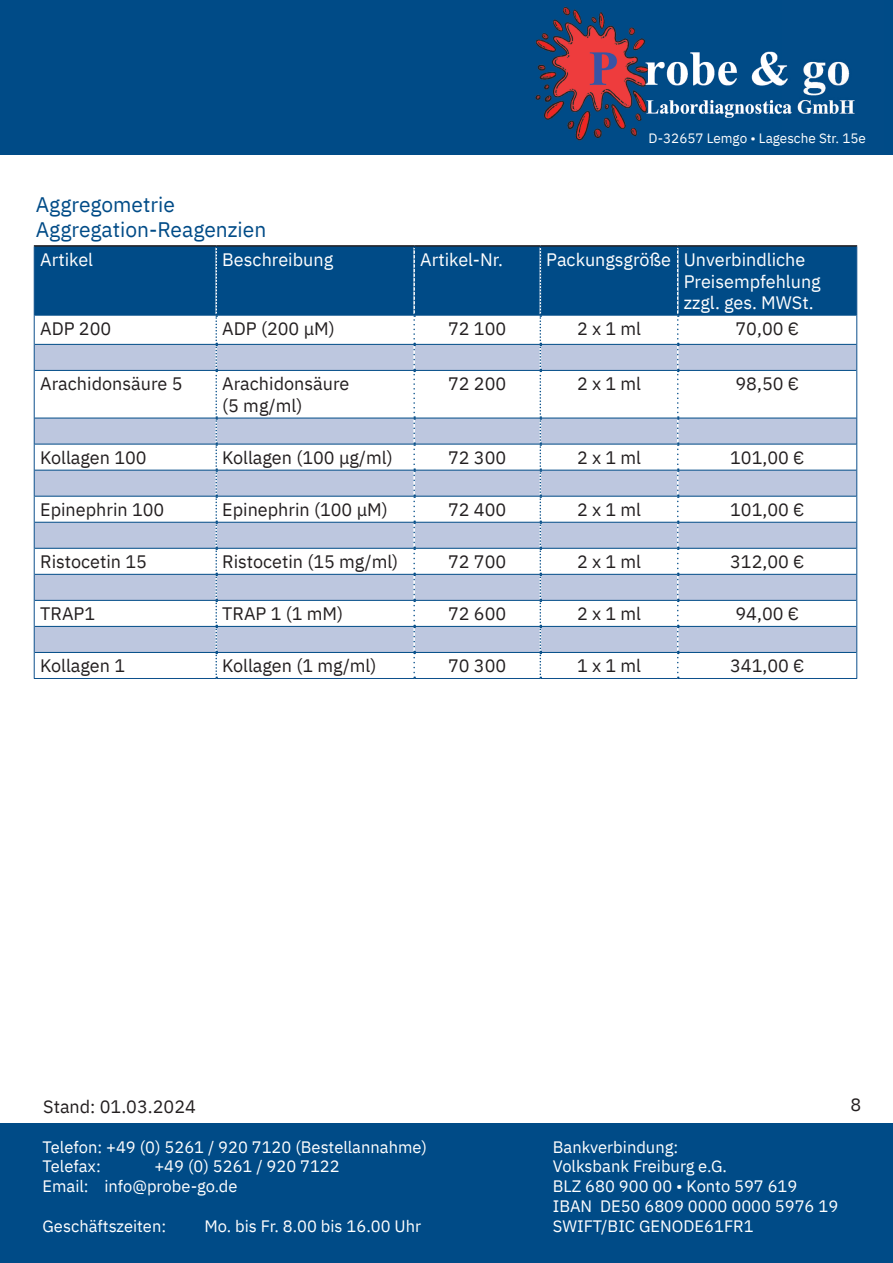
<style>
.page{position:relative;width:893px;height:1263px;background:#fff}
.page>*{position:absolute;margin:0;border:0;box-sizing:border-box;transform-origin:0 0}
.t1{font:21px/25.2px "IBM Plex Sans";color:#004b87}
.t2{font:18px/21.6px "IBM Plex Sans";color:#231f20}
.t3{font:18px/21.6px "IBM Plex Sans";color:#fff}
.t4{font:16.5px/19.8px "IBM Plex Sans";color:#fff}
.t5{font:13.5px "IBM Plex Sans";color:#fff}
</style>
<div class="page">
<div style="left:0;top:1124px;width:893px;height:139px;background:#004b87"></div>
<div style="left:0;top:0;width:893px;height:154px;background:#004b87"></div>
<img style="left:531px;top:6px;width:352px;height:149px">
<div style="left:35px;top:247px;width:821px;height:68px;background:#004b87"></div>
<svg style="left:35px;top:345px;width:821px;height:307px;fill:#bdc7df"></svg>
<hr style="left:34px;top:245px;width:182px;height:2px;background:#231f20">
<hr style="left:216px;top:245px;width:198px;height:2px;background:#231f20">
<hr style="left:414px;top:245px;width:126px;height:2px;background:#231f20">
<hr style="left:540px;top:245px;width:138px;height:2px;background:#231f20">
<hr style="left:678px;top:245px;width:179px;height:2px;background:#231f20">
<hr style="left:34px;top:247px;width:1px;height:68px;background:#0d508c">
<hr style="left:856px;top:247px;width:1px;height:68px;background:#0d508c">
<svg style="left:34px;top:315px;width:1px;height:55px"></svg>
<svg style="left:856px;top:315px;width:1px;height:55px"></svg>
<hr style="left:34px;top:370px;width:1px;height:48px;background:#0d508c">
<hr style="left:856px;top:370px;width:1px;height:48px;background:#0d508c">
<svg style="left:34px;top:418px;width:1px;height:260px"></svg>
<svg style="left:856px;top:418px;width:1px;height:260px"></svg>
<hr style="left:34px;top:678px;width:182px;height:1px;background:#0d508c">
<hr style="left:216px;top:678px;width:198px;height:1px;background:#0d508c">
<hr style="left:414px;top:678px;width:126px;height:1px;background:#0d508c">
<hr style="left:540px;top:678px;width:138px;height:1px;background:#0d508c">
<hr style="left:678px;top:678px;width:179px;height:1px;background:#0d508c">
<svg style="left:215px;top:247px;width:2px;height:431px"></svg>
<svg style="left:540px;top:247px;width:1px;height:431px"></svg>
<svg style="left:413px;top:247px;width:2px;height:431px"></svg>
<svg style="left:677px;top:247px;width:2px;height:431px"></svg>
<hr style="left:35px;top:315px;width:181px;height:1px;background:#004b87">
<hr style="left:216px;top:315px;width:198px;height:1px;background:#004b87">
<hr style="left:414px;top:315px;width:126px;height:1px;background:#004b87">
<hr style="left:540px;top:315px;width:138px;height:1px;background:#004b87">
<hr style="left:678px;top:315px;width:178px;height:1px;background:#004b87">
<hr style="left:35px;top:344px;width:181px;height:1px;background:#004b87">
<hr style="left:216px;top:344px;width:198px;height:1px;background:#004b87">
<hr style="left:414px;top:344px;width:126px;height:1px;background:#004b87">
<hr style="left:540px;top:344px;width:138px;height:1px;background:#004b87">
<hr style="left:678px;top:344px;width:178px;height:1px;background:#004b87">
<hr style="left:35px;top:370px;width:181px;height:1px;background:#004b87">
<hr style="left:216px;top:370px;width:198px;height:1px;background:#004b87">
<hr style="left:414px;top:370px;width:126px;height:1px;background:#004b87">
<hr style="left:540px;top:370px;width:138px;height:1px;background:#004b87">
<hr style="left:678px;top:370px;width:178px;height:1px;background:#004b87">
<hr style="left:35px;top:418px;width:181px;height:1px;background:#004b87">
<hr style="left:216px;top:418px;width:198px;height:1px;background:#004b87">
<hr style="left:414px;top:418px;width:126px;height:1px;background:#004b87">
<hr style="left:540px;top:418px;width:138px;height:1px;background:#004b87">
<hr style="left:678px;top:418px;width:178px;height:1px;background:#004b87">
<hr style="left:35px;top:444px;width:181px;height:1px;background:#004b87">
<hr style="left:216px;top:444px;width:198px;height:1px;background:#004b87">
<hr style="left:414px;top:444px;width:126px;height:1px;background:#004b87">
<hr style="left:540px;top:444px;width:138px;height:1px;background:#004b87">
<hr style="left:678px;top:444px;width:178px;height:1px;background:#004b87">
<hr style="left:35px;top:470px;width:181px;height:1px;background:#004b87">
<hr style="left:216px;top:470px;width:198px;height:1px;background:#004b87">
<hr style="left:414px;top:470px;width:126px;height:1px;background:#004b87">
<hr style="left:540px;top:470px;width:138px;height:1px;background:#004b87">
<hr style="left:678px;top:470px;width:178px;height:1px;background:#004b87">
<hr style="left:35px;top:496px;width:181px;height:1px;background:#004b87">
<hr style="left:216px;top:496px;width:198px;height:1px;background:#004b87">
<hr style="left:414px;top:496px;width:126px;height:1px;background:#004b87">
<hr style="left:540px;top:496px;width:138px;height:1px;background:#004b87">
<hr style="left:678px;top:496px;width:178px;height:1px;background:#004b87">
<hr style="left:35px;top:522px;width:181px;height:1px;background:#004b87">
<hr style="left:216px;top:522px;width:198px;height:1px;background:#004b87">
<hr style="left:414px;top:522px;width:126px;height:1px;background:#004b87">
<hr style="left:540px;top:522px;width:138px;height:1px;background:#004b87">
<hr style="left:678px;top:522px;width:178px;height:1px;background:#004b87">
<hr style="left:35px;top:548px;width:181px;height:1px;background:#004b87">
<hr style="left:216px;top:548px;width:198px;height:1px;background:#004b87">
<hr style="left:414px;top:548px;width:126px;height:1px;background:#004b87">
<hr style="left:540px;top:548px;width:138px;height:1px;background:#004b87">
<hr style="left:678px;top:548px;width:178px;height:1px;background:#004b87">
<hr style="left:35px;top:574px;width:181px;height:1px;background:#004b87">
<hr style="left:216px;top:574px;width:198px;height:1px;background:#004b87">
<hr style="left:414px;top:574px;width:126px;height:1px;background:#004b87">
<hr style="left:540px;top:574px;width:138px;height:1px;background:#004b87">
<hr style="left:678px;top:574px;width:178px;height:1px;background:#004b87">
<hr style="left:35px;top:600px;width:181px;height:1px;background:#004b87">
<hr style="left:216px;top:600px;width:198px;height:1px;background:#004b87">
<hr style="left:414px;top:600px;width:126px;height:1px;background:#004b87">
<hr style="left:540px;top:600px;width:138px;height:1px;background:#004b87">
<hr style="left:678px;top:600px;width:178px;height:1px;background:#004b87">
<hr style="left:35px;top:626px;width:181px;height:1px;background:#004b87">
<hr style="left:216px;top:626px;width:198px;height:1px;background:#004b87">
<hr style="left:414px;top:626px;width:126px;height:1px;background:#004b87">
<hr style="left:540px;top:626px;width:138px;height:1px;background:#004b87">
<hr style="left:678px;top:626px;width:178px;height:1px;background:#004b87">
<hr style="left:35px;top:652px;width:181px;height:1px;background:#004b87">
<hr style="left:216px;top:652px;width:198px;height:1px;background:#004b87">
<hr style="left:414px;top:652px;width:126px;height:1px;background:#004b87">
<hr style="left:540px;top:652px;width:138px;height:1px;background:#004b87">
<hr style="left:678px;top:652px;width:178px;height:1px;background:#004b87">
<p class="t1" style="left:36px;top:190px;width:232px">Aggregometrie<br>Aggregation-Reagenzien</p>
<p class="t5" style="left:648px;top:128px;width:219px">D-32657 Lemgo • Lagesche Str. 15e</p>
<p class="t3" style="left:40px;top:247px;width:54px">Artikel</p>
<p class="t3" style="left:222px;top:247px;width:112px">Beschreibung</p>
<p class="t3" style="left:420px;top:247px;width:84px">Artikel-Nr.</p>
<p class="t3" style="left:684px;top:247px;width:139px;text-indent:-137px">Packungsgröße Unverbindliche<br>Preisempfehlung zzgl. ges. MWSt.</p>
<p class="t2" style="left:40px;top:316px;width:73px">ADP 200</p>
<p class="t2" style="left:222px;top:316px;width:114px">ADP (200 μM)</p>
<p class="t2" style="left:448px;top:316px;width:60px">72 100</p>
<p class="t2" style="left:577px;top:316px;width:66px">2 x 1 ml</p>
<p class="t2" style="left:735px;top:316px;width:65px">70,00 €</p>
<p class="t2" style="left:40px;top:372px;width:144px">Arachidonsäure 5</p>
<p class="t2" style="left:222px;top:372px;width:129px">Arachidonsäure (5 mg/ml)</p>
<p class="t2" style="left:448px;top:372px;width:60px">72 200</p>
<p class="t2" style="left:577px;top:372px;width:66px">2 x 1 ml</p>
<p class="t2" style="left:735px;top:372px;width:65px">98,50 €</p>
<p class="t2" style="left:40px;top:445px;width:108px">Kollagen 100</p>
<p class="t2" style="left:222px;top:445px;width:172px">Kollagen (100 μg/ml)</p>
<p class="t2" style="left:448px;top:445px;width:60px">72 300</p>
<p class="t2" style="left:577px;top:445px;width:66px">2 x 1 ml</p>
<p class="t2" style="left:730px;top:445px;width:76px">101,00 €</p>
<p class="t2" style="left:40px;top:497px;width:126px">Epinephrin 100</p>
<p class="t2" style="left:222px;top:497px;width:167px">Epinephrin (100 μM)</p>
<p class="t2" style="left:448px;top:497px;width:60px">72 400</p>
<p class="t2" style="left:577px;top:497px;width:66px">2 x 1 ml</p>
<p class="t2" style="left:730px;top:497px;width:76px">101,00 €</p>
<p class="t2" style="left:40px;top:550px;width:108px">Ristocetin 15</p>
<p class="t2" style="left:222px;top:550px;width:178px">Ristocetin (15 mg/ml)</p>
<p class="t2" style="left:448px;top:550px;width:60px">72 700</p>
<p class="t2" style="left:577px;top:550px;width:66px">2 x 1 ml</p>
<p class="t2" style="left:730px;top:550px;width:76px">312,00 €</p>
<p class="t2" style="left:40px;top:602px;width:57px">TRAP1</p>
<p class="t2" style="left:222px;top:602px;width:122px">TRAP 1 (1 mM)</p>
<p class="t2" style="left:448px;top:602px;width:60px">72 600</p>
<p class="t2" style="left:577px;top:602px;width:66px">2 x 1 ml</p>
<p class="t2" style="left:735px;top:602px;width:65px">94,00 €</p>
<p class="t2" style="left:40px;top:654px;width:86px">Kollagen 1</p>
<p class="t2" style="left:222px;top:654px;width:156px">Kollagen (1 mg/ml)</p>
<p class="t2" style="left:448px;top:654px;width:60px">70 300</p>
<p class="t2" style="left:577px;top:654px;width:66px">1 x 1 ml</p>
<p class="t2" style="left:730px;top:654px;width:76px">341,00 €</p>
<p class="t2" style="left:43px;top:1095px;width:154px">Stand: 01.03.2024</p>
<p class="t2" style="left:850px;top:1092px;width:12px">8</p>
<p class="t4" style="left:43px;top:1135px;width:386px">Telefon: +49 (0) 5261 / 920 7120 (Bestellannahme)<br>Telefax:</p>
<p class="t4" style="left:43px;top:1155px;width:299px;text-indent:112px">+49 (0) 5261 / 920 7122<br>Email: info@probe-go.de</p>
<p class="t4" style="left:43px;top:1214px;width:125px">Geschäftszeiten:</p>
<p class="t4" style="left:205px;top:1214px;width:218px">Mo. bis Fr. 8.00 bis 16.00 Uhr</p>
<p class="t4" style="left:553px;top:1135px;width:287px">Bankverbindung:<br>Volksbank Freiburg e.G.<br>BLZ 680 900 00 • Konto 597 619<br>IBAN DE50 6809 0000 0000 5976 19<br>SWIFT/BIC GENODE61FR1</p>
</div>
